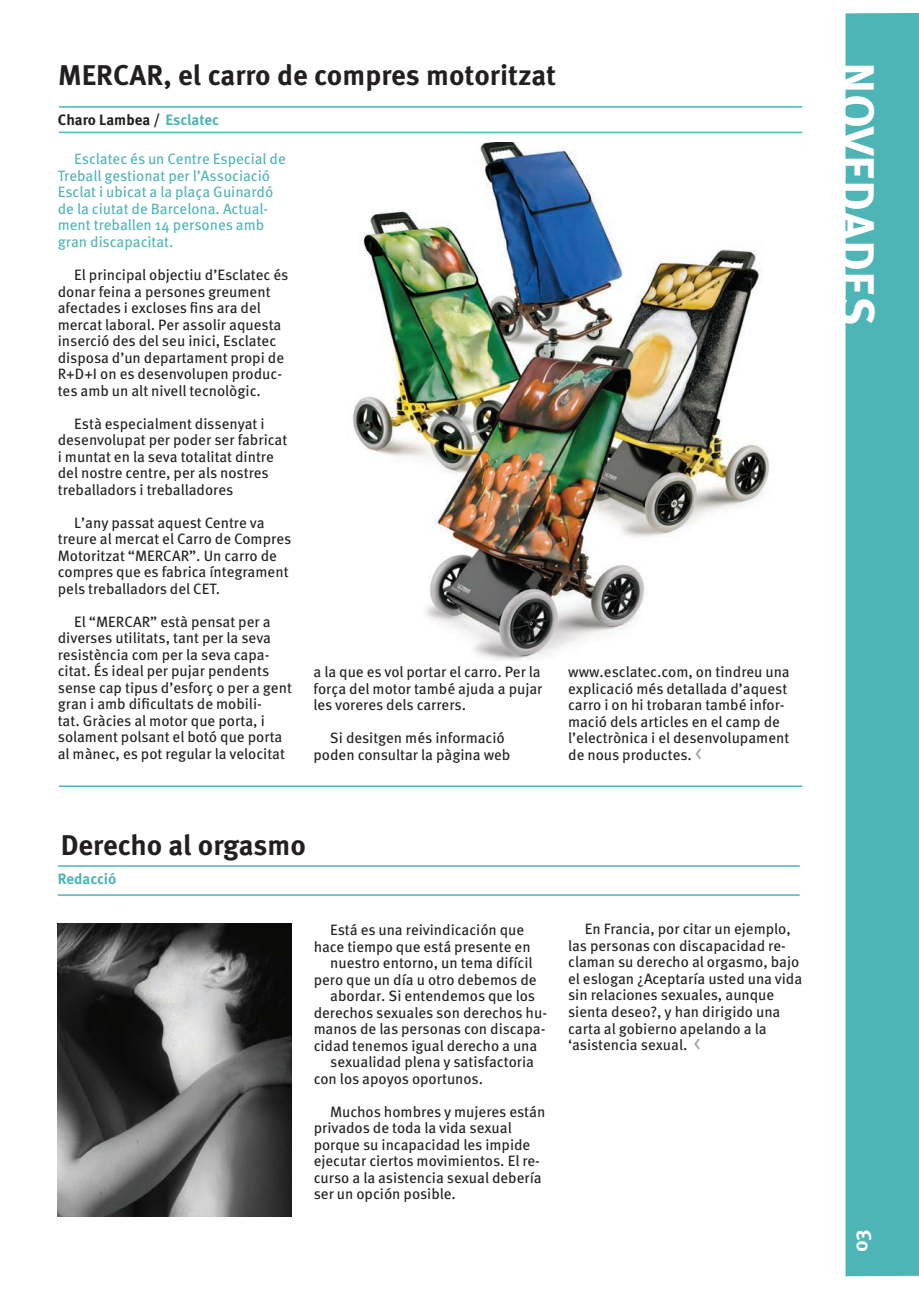
<style>
.page{position:relative;width:919px;height:1289px;background:#fff}
.page>*{position:absolute;margin:0;border:0;box-sizing:border-box;transform-origin:0 0}
.t1{font:700 49.5px "Meta OT";letter-spacing:-.005em;color:#fff}
.t2{font:700 28.5px "Meta OT";color:#231f20}
.t3{font:700 21px "Meta OT";color:#fff}
.t4{font:15px/16.5px "Meta OT";color:#231f20}
.t5{font:15px/16.5px "Meta OT";color:#4eb5b7}
.t6{font:700 15px "Meta OT";letter-spacing:-.005em;color:#231f20}
.t7{font:700 15px "Meta OT";letter-spacing:-.005em;color:#4eb5b7}
.s1{color:#4eb5b7}
.s2{font-size:20.25px;color:#a7a8a9}
</style>
<div class="page">
<img style="left:352px;top:142px;width:417px;height:518px">
<hr style="left:59px;top:106px;width:743px;height:2px;background:#4eb5b7">
<hr style="left:59px;top:132px;width:743px;height:1px;background:#4eb5b7">
<hr style="left:59px;top:785px;width:743px;height:2px;background:#4eb5b7">
<hr style="left:58px;top:894px;width:741px;height:1px;background:#4eb5b7">
<hr style="left:58px;top:865px;width:741px;height:1px;background:#4eb5b7">
<div style="left:845px;top:13px;width:73px;height:1263px;background:#4eb5b7"></div>
<img style="left:58px;top:923px;width:234px;height:293px">
<h2 class="t2" style="left:58px;top:57px;width:499px">MERCAR, el carro de compres motoritzat</h2>
<p class="t6" style="left:58px;top:110px;width:163px">Charo Lambea / <span class="s1">Esclatec</span></p>
<p class="t5" style="left:58px;top:151px;width:229px;text-indent:16px">Esclatec és un Centre Especial de<br>Treball gestionat per l’Associació<br>Esclat i ubicat a la plaça Guinardó de la ciutat de Barcelona. Actual&shy;ment treballen 14 persones amb gran discapacitat.</p>
<p class="t4" style="left:58px;top:267px;width:232px;text-indent:16px">El principal objectiu d’Esclatec és donar feina a persones greument afectades i excloses fins ara del mercat laboral. Per assolir aquesta inserció des del seu inici, Esclatec disposa d’un departament propi de R+D+I on es desenvolupen produc&shy;tes amb un alt nivell tecnològic.</p>
<p class="t4" style="left:58px;top:415px;width:231px;text-indent:16px">Està especialment dissenyat i desenvolupat per poder ser fabricat i muntat en la seva totalitat dintre del nostre centre, per als nostres treballadors i treballadores</p>
<p class="t4" style="left:58px;top:514px;width:235px;text-indent:16px">L’any passat aquest Centre va treure al mercat el Carro de Compres<br>Motoritzat “MERCAR”. Un carro de compres que es fabrica íntegrament pels treballadors del CET.</p>
<p class="t4" style="left:58px;top:613px;width:236px;text-indent:16px">El “MERCAR” està pensat per a diverses utilitats, tant per la seva resistència com per la seva capa&shy;citat. És ideal per pujar pendents sense cap tipus d’esforç o per a gent gran i amb dificultats de mobili-<br>tat. Gràcies al motor que porta, i solament polsant el botó que porta al mànec, es pot regular la velocitat</p>
<p class="t4" style="left:313px;top:663px;width:230px;text-align:justify">a la que es vol portar el carro. Per la força del motor també ajuda a pujar les voreres dels carrers.</p>
<p class="t4" style="left:313px;top:729px;width:198px;text-indent:17px">Si desitgen més informació poden consultar la pàgina web</p>
<p class="t4" style="left:568px;top:663px;width:223px">www.esclatec.com, on tindreu una explicació més detallada d’aquest carro i on hi trobaran també infor&shy;mació dels articles en el camp de l’electrònica i el desenvolupament de nous productes. <span class="s2">&lt;</span></p>
<h2 class="t2" style="left:61px;top:827px;width:246px">Derecho al orgasmo</h2>
<p class="t7" style="left:58px;top:869px;width:60px">Redacció</p>
<p class="t4" style="left:330px;top:921px;width:196px">Está es una reivindicación que</p>
<p class="t4" style="left:313px;top:938px;width:218px">hace tiempo que está presente en</p>
<p class="t4" style="left:330px;top:954px;width:204px">nuestro entorno, un tema difícil</p>
<p class="t4" style="left:313px;top:971px;width:224px">pero que un día u otro debemos de</p>
<p class="t4" style="left:330px;top:987px;width:206px">abordar. Si entendemos que los</p>
<p class="t4" style="left:313px;top:1004px;width:235px">derechos sexuales son derechos hu-</p>
<p class="t4" style="left:313px;top:1020px;width:233px">manos de las personas con discapa-</p>
<p class="t4" style="left:313px;top:1037px;width:225px">cidad tenemos igual derecho a una</p>
<p class="t4" style="left:330px;top:1053px;width:205px">sexualidad plena y satisfactoria</p>
<p class="t4" style="left:313px;top:1070px;width:171px">con los apoyos oportunos.</p>
<p class="t4" style="left:313px;top:1103px;width:233px;text-indent:16px">Muchos hombres y mujeres están privados de toda la vida sexual porque su incapacidad les impide ejecutar ciertos movimientos. El re&shy;curso a la asistencia sexual debería ser un opción posible.</p>
<p class="t4" style="left:568px;top:921px;width:235px;text-indent:16px">En Francia, por citar un ejemplo, las personas con discapacidad re&shy;claman su derecho al orgasmo, bajo el eslogan ¿Aceptaría usted una vida sin relaciones sexuales, aunque sienta deseo?, y han dirigido una carta al gobierno apelando a la ‘asistencia sexual. <span class="s2">&lt;</span></p>
<h1 class="t1" style="left:888px;top:62px;width:264px;rotate:90deg">NOVEDADES</h1>
<h3 class="t3" style="left:846px;top:1252px;width:24px;rotate:-90deg">03</h3>
<h3 class="t3" style="left:895px;top:1236px;width:13px;rotate:90deg">3</h3>
</div>
